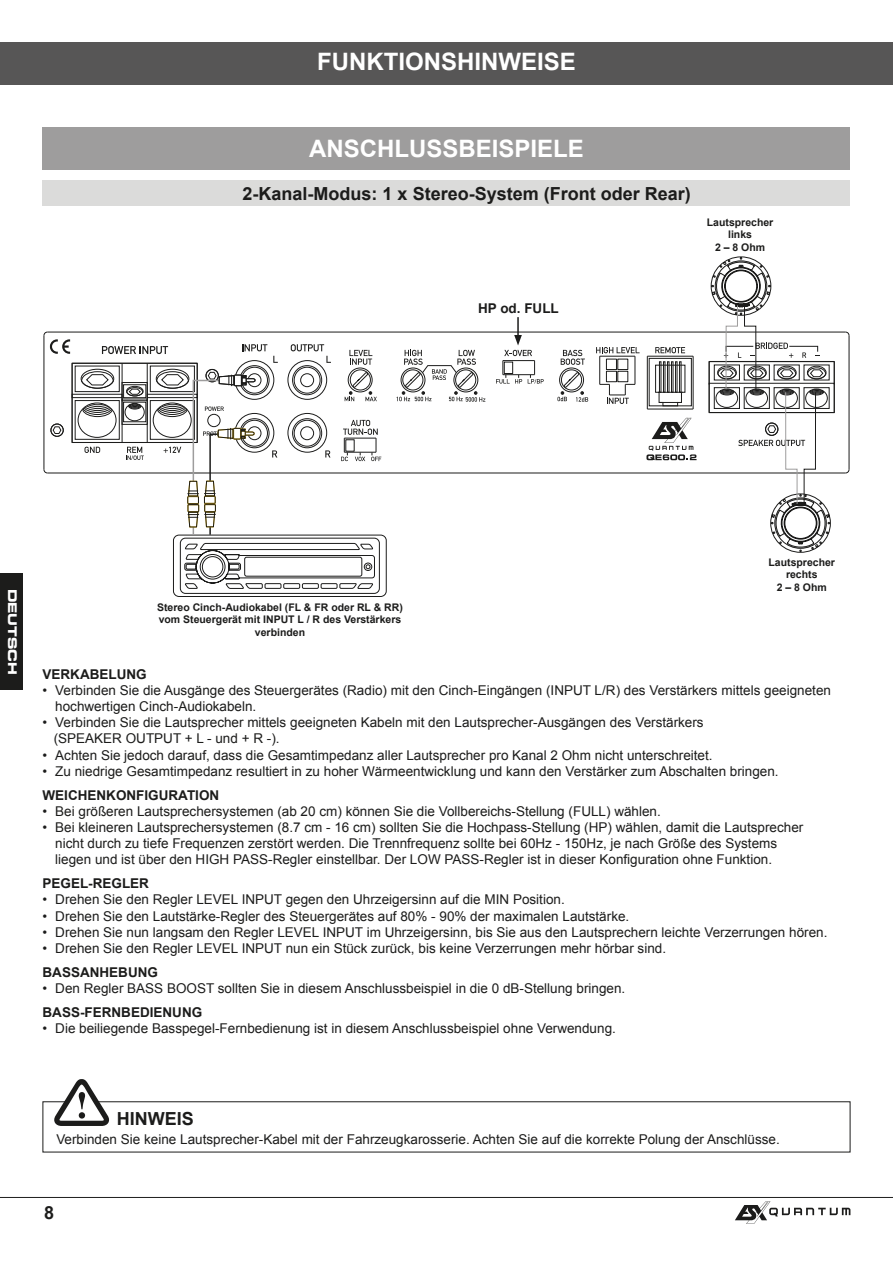
<style>
.page{position:relative;width:893px;height:1263px;background:#fff}
.page>*{position:absolute;margin:0;border:0;box-sizing:border-box;transform-origin:0 0}
.t1{font:700 24px "Arial";color:#fff}
.t2{font:700 18px "Arial";color:#1c1c1b}
.t3{font:13.5px/16.2px "Arial";color:#1c1c1b}
.t4{font:700 13.5px "Arial";color:#1c1c1b}
.t5{font:12px "Eurostile Bold Extended Two";color:#fff}
.t6{font:700 10.5px/12.6px "Arial";color:#1c1c1b;text-align:center}
</style>
<div class="page">
<hr style="left:0;top:1197px;width:893px;height:1px;background:#1c1c1b">
<div style="left:0;top:43px;width:893px;height:42px;background:#575656"></div>
<svg style="left:735px;top:1201px;width:115px;height:23px"></svg>
<div style="left:0;top:573px;width:23px;height:117px;background:#1c1c1b"></div>
<hr style="left:47px;top:332px;width:798px;height:1px;background:#1c1c1b">
<hr style="left:849px;top:336px;width:1px;height:133px;background:#1c1c1b">
<hr style="left:47px;top:473px;width:798px;height:1px;background:#1c1c1b">
<hr style="left:44px;top:336px;width:1px;height:133px;background:#1c1c1b">
<hr style="left:197px;top:363px;width:1px;height:79px;background:#1c1c1b">
<div style="left:51px;top:424px;width:12px;height:12px;border:1px solid #1c1c1b;border-radius:50%"></div>
<div style="left:348px;top:368px;width:24px;height:24px;border:1px solid #1c1c1b;border-radius:50%"></div>
<div style="left:235px;top:360px;width:39px;height:39px;border:1px solid #1c1c1b;border-radius:50%"></div>
<div style="left:559px;top:368px;width:25px;height:24px;border:1px solid #1c1c1b;border-radius:50%"></div>
<hr style="left:647px;top:356px;width:1px;height:53px;background:#1c1c1b">
<hr style="left:693px;top:356px;width:1px;height:53px;background:#1c1c1b">
<hr style="left:647px;top:409px;width:46px;height:1px;background:#1c1c1b">
<hr style="left:647px;top:356px;width:45px;height:1px;background:#1c1c1b">
<div style="left:72px;top:363px;width:125px;height:80px;border:1px solid #1c1c1b"></div>
<hr style="left:122px;top:363px;width:1px;height:79px;background:#1c1c1b">
<hr style="left:147px;top:363px;width:1px;height:79px;background:#1c1c1b">
<div style="left:75px;top:366px;width:45px;height:26px;border:1px solid #1c1c1b"></div>
<div style="left:75px;top:400px;width:45px;height:40px;border:1px solid #1c1c1b"></div>
<div style="left:81px;top:369px;width:33px;height:19px;border:1px solid #1c1c1b;border-radius:50%"></div>
<svg style="left:81px;top:371px;width:33px;height:18px"></svg>
<svg style="left:82px;top:403px;width:31px;height:14px"></svg>
<div style="left:78px;top:403px;width:38px;height:35px;border:1px solid #1c1c1b;border-radius:50%"></div>
<div style="left:147px;top:394px;width:50px;height:4px;border:1px solid #1c1c1b"></div>
<div style="left:150px;top:366px;width:45px;height:26px;border:1px solid #1c1c1b"></div>
<div style="left:150px;top:400px;width:45px;height:40px;border:1px solid #1c1c1b"></div>
<div style="left:156px;top:369px;width:33px;height:19px;border:1px solid #1c1c1b;border-radius:50%"></div>
<div style="left:153px;top:403px;width:38px;height:35px;border:1px solid #1c1c1b;border-radius:50%"></div>
<div style="left:72px;top:394px;width:50px;height:4px;border:1px solid #1c1c1b"></div>
<div style="left:122px;top:399px;width:26px;height:2px;border:1px solid #1c1c1b"></div>
<div style="left:123px;top:384px;width:23px;height:14px;border:1px solid #1c1c1b"></div>
<div style="left:123px;top:402px;width:23px;height:20px;border:1px solid #1c1c1b"></div>
<div style="left:126px;top:386px;width:17px;height:10px;border:1px solid #1c1c1b;border-radius:50%"></div>
<div style="left:127px;top:387px;width:16px;height:9px;border:1px solid #1c1c1b;border-radius:50%"></div>
<svg style="left:129px;top:389px;width:12px;height:6px"></svg>
<svg style="left:128px;top:403px;width:14px;height:7px"></svg>
<div style="left:125px;top:403px;width:19px;height:18px;border:1px solid #1c1c1b;border-radius:50%"></div>
<div style="left:122px;top:382px;width:26px;height:43px;border:1px solid #1c1c1b"></div>
<div style="left:241px;top:367px;width:27px;height:26px;border:1px solid #1c1c1b;border-radius:50%"></div>
<div style="left:240px;top:365px;width:29px;height:30px;border:1px solid #1c1c1b;border-radius:50%"></div>
<div style="left:294px;top:367px;width:26px;height:26px;border:1px solid #1c1c1b;border-radius:50%"></div>
<div style="left:292px;top:365px;width:30px;height:30px;border:1px solid #1c1c1b;border-radius:50%"></div>
<div style="left:206px;top:369px;width:13px;height:13px;border:1px solid #1c1c1b;border-radius:50%"></div>
<div style="left:51px;top:424px;width:12px;height:13px;border:1px solid #1c1c1b;border-radius:50%"></div>
<svg style="left:53px;top:426px;width:8px;height:8px"></svg>
<div style="left:649px;top:358px;width:43px;height:48px;border:1px solid #1c1c1b"></div>
<div style="left:659px;top:361px;width:2px;height:32px;border:1px solid #1c1c1b"></div>
<div style="left:663px;top:361px;width:2px;height:32px;border:1px solid #1c1c1b"></div>
<div style="left:667px;top:361px;width:2px;height:32px;border:1px solid #1c1c1b"></div>
<div style="left:671px;top:361px;width:2px;height:32px;border:1px solid #1c1c1b"></div>
<div style="left:675px;top:361px;width:2px;height:32px;border:1px solid #1c1c1b"></div>
<div style="left:679px;top:361px;width:2px;height:32px;border:1px solid #1c1c1b"></div>
<svg style="left:655px;top:365px;width:30px;height:41px"></svg>
<div style="left:350px;top:370px;width:21px;height:20px;border:1px solid #1c1c1b;border-radius:50%"></div>
<div style="left:561px;top:370px;width:21px;height:20px;border:1px solid #1c1c1b;border-radius:50%"></div>
<svg style="left:242px;top:344px;width:25px;height:7px"></svg>
<svg style="left:349px;top:350px;width:23px;height:15px"></svg>
<svg style="left:561px;top:350px;width:24px;height:15px"></svg>
<svg style="left:655px;top:347px;width:30px;height:6px"></svg>
<svg style="left:596px;top:347px;width:44px;height:57px"></svg>
<svg style="left:557px;top:372px;width:31px;height:30px"></svg>
<svg style="left:44px;top:332px;width:26px;height:22px"></svg>
<svg style="left:646px;top:418px;width:50px;height:42px"></svg>
<svg style="left:102px;top:346px;width:66px;height:8px"></svg>
<svg style="left:85px;top:447px;width:15px;height:6px"></svg>
<svg style="left:126px;top:447px;width:18px;height:13px"></svg>
<svg style="left:397px;top:350px;width:88px;height:52px"></svg>
<svg style="left:291px;top:344px;width:40px;height:19px"></svg>
<svg style="left:273px;top:356px;width:5px;height:7px"></svg>
<div style="left:43px;top:128px;width:807px;height:42px;background:#9e9d9d"></div>
<div style="left:43px;top:181px;width:807px;height:25px;background:#dbdbda"></div>
<hr style="left:517px;top:317px;width:2px;height:20px;background:#1c1c1b">
<svg style="left:496px;top:335px;width:48px;height:49px"></svg>
<svg style="left:709px;top:256px;width:126px;height:297px"></svg>
<svg style="left:156px;top:371px;width:231px;height:226px"></svg>
<svg style="left:52px;top:1079px;width:59px;height:47px"></svg>
<h1 class="t1" style="left:317px;top:46px;width:260px">FUNKTIONSHINWEISE</h1>
<h1 class="t1" style="left:309px;top:133px;width:276px">ANSCHLUSSBEISPIELE</h1>
<h2 class="t2" style="left:243px;top:182px;width:450px">2-Kanal-Modus: 1 x Stereo-System (Front oder Rear)</h2>
<p class="t6" style="left:707px;top:216px;width:68px">Lautsprecher links<br>2 – 8 Ohm</p>
<p class="t4" style="left:478px;top:299px;width:82px">HP od. FULL</p>
<p class="t5" style="left:21px;top:588px;width:87px;rotate:90deg">DEUTSCH</p>
<p class="t6" style="left:157px;top:601px;width:247px">Stereo Cinch-Audiokabel (FL &amp; FR oder RL &amp; RR) vom Steuergerät mit INPUT L / R des Verstärkers verbinden</p>
<p class="t6" style="left:768px;top:556px;width:68px">Lautsprecher rechts<br>2 – 8 Ohm</p>
<p class="t4" style="left:43px;top:665px;width:106px">VERKABELUNG</p>
<p class="t3" style="left:55px;top:682px;width:777px;text-indent:-13px">• Verbinden Sie die Ausgänge des Steuergerätes (Radio) mit den Cinch-Eingängen (INPUT L/R) des Verstärkers mittels geeigneten hochwertigen Cinch-Audiokabeln.</p>
<p class="t3" style="left:54px;top:714px;width:651px;text-indent:-11px">• Verbinden Sie die Lautsprecher mittels geeigneten Kabeln mit den Lautsprecher-Ausgängen des Verstärkers (SPEAKER OUTPUT + L - und + R -).</p>
<p class="t3" style="left:43px;top:747px;width:672px">• Achten Sie jedoch darauf, dass die Gesamtimpedanz aller Lautsprecher pro Kanal 2 Ohm nicht unterschreitet.</p>
<p class="t3" style="left:43px;top:763px;width:738px">• Zu niedrige Gesamtimpedanz resultiert in zu hoher Wärmeentwicklung und kann den Verstärker zum Abschalten bringen.</p>
<p class="t4" style="left:43px;top:786px;width:178px">WEICHENKONFIGURATION</p>
<p class="t3" style="left:43px;top:803px;width:620px">• Bei größeren Lautsprechersystemen (ab 20 cm) können Sie die Vollbereichs-Stellung (FULL) wählen.</p>
<p class="t3" style="left:55px;top:819px;width:750px;text-indent:-13px">• Bei kleineren Lautsprechersystemen (8.7 cm - 16 cm) sollten Sie die Hochpass-Stellung (HP) wählen, damit die Lautsprecher nicht durch zu tiefe Frequenzen zerstört werden. Die Trennfrequenz sollte bei 60Hz - 150Hz, je nach Größe des Systems liegen und ist über den HIGH PASS-Regler einstellbar. Der LOW PASS-Regler ist in dieser Konfiguration ohne Funktion.</p>
<p class="t4" style="left:43px;top:874px;width:108px">PEGEL-REGLER</p>
<p class="t3" style="left:43px;top:891px;width:524px">• Drehen Sie den Regler LEVEL INPUT gegen den Uhrzeigersinn auf die MIN Position.</p>
<p class="t3" style="left:43px;top:908px;width:588px">• Drehen Sie den Lautstärke-Regler des Steuergerätes auf 80% - 90% der maximalen Lautstärke.</p>
<p class="t3" style="left:43px;top:924px;width:786px">• Drehen Sie nun langsam den Regler LEVEL INPUT im Uhrzeigersinn, bis Sie aus den Lautsprechern leichte Verzerrungen hören.</p>
<p class="t3" style="left:43px;top:940px;width:625px">• Drehen Sie den Regler LEVEL INPUT nun ein Stück zurück, bis keine Verzerrungen mehr hörbar sind.</p>
<p class="t4" style="left:43px;top:963px;width:117px">BASSANHEBUNG</p>
<p class="t3" style="left:43px;top:980px;width:584px">• Den Regler BASS BOOST sollten Sie in diesem Anschlussbeispiel in die 0 dB-Stellung bringen.</p>
<p class="t4" style="left:43px;top:1003px;width:161px">BASS-FERNBEDIENUNG</p>
<p class="t3" style="left:43px;top:1020px;width:575px">• Die beiliegende Basspegel-Fernbedienung ist in diesem Anschlussbeispiel ohne Verwendung.</p>
<h2 class="t2" style="left:117px;top:1107px;width:79px">HINWEIS</h2>
<p class="t3" style="left:56px;top:1131px;width:725px">Verbinden Sie keine Lautsprecher-Kabel mit der Fahrzeugkarosserie. Achten Sie auf die korrekte Polung der Anschlüsse.</p>
<h2 class="t2" style="left:44px;top:1200px;width:12px">8</h2>
</div>
